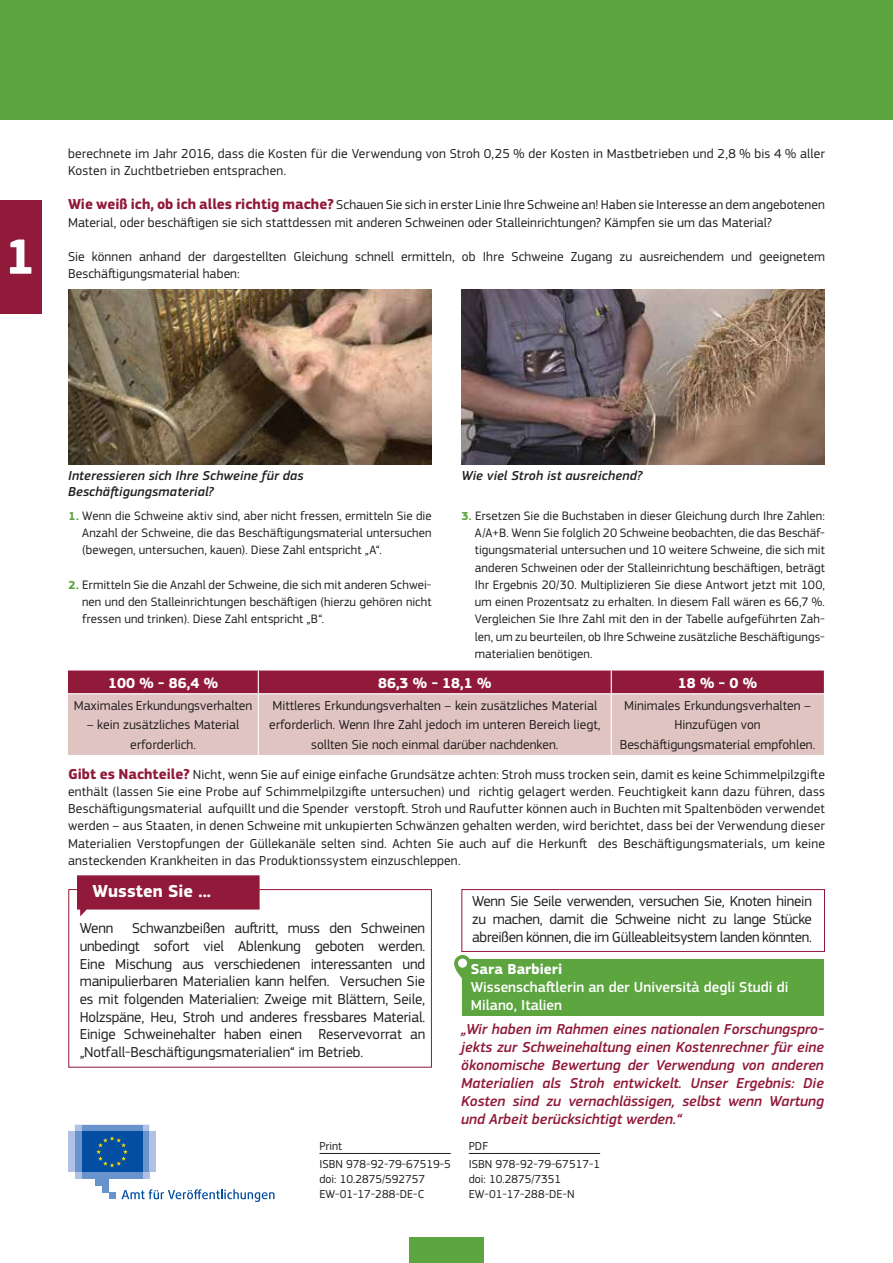
<style>
.page{position:relative;width:893px;height:1263px;background:#fff}
.page>*{position:absolute;margin:0;border:0;box-sizing:border-box;transform-origin:0 0}
.t1{font:700 51.45px "EC Square Sans Pro";color:#fff}
.t2{font:700 18px "EC Square Sans Pro";color:#fff}
.t3{font:15px/17.7px "EC Square Sans Pro";letter-spacing:-.015em;color:#231f20;text-align:justify}
.t4{font:italic 500 15px/18px "EC Square Sans Pro";color:#911939;text-align:justify}
.t5{font:500 15px/18px "EC Square Sans Pro";color:#fff}
.t6{font:700 15px "EC Square Sans Pro";color:#fff}
.t7{font:13.5px/17.2px "EC Square Sans Pro";color:#231f20}
.t8{font:italic 500 13.5px/16.2px "EC Square Sans Pro";letter-spacing:.015em;color:#231f20}
.t9{font:12.75px/17.2px "EC Square Sans Pro";letter-spacing:.005em;color:#231f20;text-align:justify}
.t10{font:12px/18px "EC Square Sans Pro";color:#231f20}
.s1{font-weight:700;font-size:15px;color:#911939}
.s2{font-weight:700;font-size:12px;color:#5ca53f}
</style>
<div class="page">
<div style="left:0;top:0;width:893px;height:119px;background:#5ca53f"></div>
<div style="left:462px;top:959px;width:362px;height:56px;background:#5ca53f"></div>
<svg style="left:454px;top:955px;width:17px;height:24px"></svg>
<div style="left:458px;top:958px;width:9px;height:10px;background:#fff;border-radius:50%"></div>
<div style="left:69px;top:889px;width:363px;height:178px;background:#fff;border:1px solid #911939"></div>
<div style="left:462px;top:889px;width:363px;height:63px;background:#fff;border:1px solid #911939"></div>
<svg style="left:77px;top:875px;width:183px;height:41px;background:#a33e59"></svg>
<div style="left:409px;top:1237px;width:75px;height:26px;background:#5ca53f"></div>
<img style="left:461px;top:289px;width:364px;height:176px">
<img style="left:68px;top:289px;width:364px;height:176px">
<div style="left:68px;top:694px;width:756px;height:61px;background:#e0c4c2"></div>
<div style="left:68px;top:670px;width:756px;height:23px;background:#911939"></div>
<hr style="left:258px;top:694px;width:1px;height:61px;background:#fff">
<hr style="left:611px;top:694px;width:1px;height:61px;background:#fff">
<div style="left:0;top:200px;width:41px;height:114px;background:#911939"></div>
<hr style="left:319px;top:1153px;width:132px;height:1px;background:#231f20">
<hr style="left:469px;top:1153px;width:131px;height:1px;background:#231f20">
<div style="left:75px;top:1172px;width:74px;height:7px;background:#afc1e4"></div>
<div style="left:82px;top:1172px;width:60px;height:7px;background:#6993cd"></div>
<div style="left:142px;top:1131px;width:7px;height:41px;background:#6993cd"></div>
<div style="left:149px;top:1131px;width:7px;height:41px;background:#afc1e4"></div>
<div style="left:75px;top:1131px;width:7px;height:41px;background:#6993cd"></div>
<div style="left:68px;top:1131px;width:7px;height:41px;background:#afc1e4"></div>
<div style="left:95px;top:1172px;width:14px;height:13px;background:#6993cd"></div>
<div style="left:102px;top:1172px;width:7px;height:20px;background:#6993cd"></div>
<div style="left:109px;top:1192px;width:6px;height:7px;background:#6993cd"></div>
<div style="left:82px;top:1131px;width:60px;height:41px;background:#034ea2"></div>
<svg style="left:75px;top:1125px;width:74px;height:42px"></svg>
<svg style="left:121px;top:1189px;width:153px;height:13px"></svg>
<h1 class="t1" style="left:5px;top:226px;width:32px">1</h1>
<p class="t7" style="left:68px;top:145px;width:758px">berechnete im Jahr 2016, dass die Kosten für die Verwendung von Stroh 0,25 % der Kosten in Mastbetrieben und 2,8 % bis 4 % aller<br>Kosten in Zuchtbetrieben entsprachen.</p>
<p class="t7" style="left:68px;top:196px;width:758px"><span class="s1">Wie weiß ich, ob ich alles richtig mache?</span> Schauen Sie sich in erster Linie Ihre Schweine an! Haben sie Interesse an dem angebotenen<br>Material, oder beschäftigen sie sich stattdessen mit anderen Schweinen oder Stalleinrichtungen? Kämpfen sie um das Material?</p>
<p class="t7" style="left:68px;top:248px;width:758px">Sie können anhand der dargestellten Gleichung schnell ermitteln, ob Ihre Schweine Zugang zu ausreichendem und geeignetem<br>Beschäftigungsmaterial haben:</p>
<p class="t8" style="left:68px;top:467px;width:237px">Interessieren sich Ihre Schweine für das<br>Beschäftigungsmaterial?</p>
<p class="t8" style="left:461px;top:467px;width:182px">Wie viel Stroh ist ausreichend?</p>
<p class="t9" style="left:82px;top:507px;width:351px;text-indent:-14px"><span class="s2">1.</span> Wenn die Schweine aktiv sind, aber nicht fressen, ermitteln Sie die Anzahl der Schweine, die das Beschäftigungsmaterial untersuchen (bewegen, untersuchen, kauen). Diese Zahl entspricht „A“.</p>
<p class="t9" style="left:82px;top:576px;width:351px;text-indent:-14px"><span class="s2">2.</span> Ermitteln Sie die Anzahl der Schweine, die sich mit anderen Schwei&shy;nen und den Stalleinrichtungen beschäftigen (hierzu gehören nicht fressen und trinken). Diese Zahl entspricht „B“.</p>
<p class="t9" style="left:475px;top:507px;width:352px;text-indent:-14px"><span class="s2">3.</span> Ersetzen Sie die Buchstaben in dieser Gleichung durch Ihre Zahlen:<br>A/A+B. Wenn Sie folglich 20 Schweine beobachten, die das Beschäf&shy;tigungsmaterial untersuchen und 10 weitere Schweine, die sich mit anderen Schweinen oder der Stalleinrichtung beschäftigen, beträgt Ihr Ergebnis 20/30. Multiplizieren Sie diese Antwort jetzt mit 100, um einen Prozentsatz zu erhalten. In diesem Fall wären es 66,7 %.<br>Vergleichen Sie Ihre Zahl mit den in der Tabelle aufgeführten Zah&shy;len, um zu beurteilen, ob Ihre Schweine zusätzliche Beschäftigungs&shy;materialien benötigen.</p>
<p class="t6" style="left:108px;top:674px;width:111px">100 % - 86,4 %</p>
<p class="t6" style="left:378px;top:674px;width:115px">86,3 % - 18,1 %</p>
<p class="t6" style="left:678px;top:674px;width:81px">18% - 0%</p>
<p class="t7" style="left:74px;top:697px;width:180px">Maximales Erkundungsverhalten</p>
<p class="t7" style="left:87px;top:715px;width:154px;line-height:19.5px;text-align:center">– kein zusätzliches Material erforderlich.</p>
<p class="t7" style="left:269px;top:696px;width:333px;line-height:19.5px;text-align:center">Mittleres Erkundungsverhalten – kein zusätzliches Material erforderlich. Wenn Ihre Zahl jedoch im unteren Bereich liegt, sollten Sie noch einmal darüber nachdenken.</p>
<p class="t7" style="left:620px;top:696px;width:197px;line-height:19.5px;text-align:center">Minimales Erkundungsverhalten –<br>Hinzufügen von<br>Beschäftigungsmaterial empfohlen.</p>
<p class="t7" style="left:68px;top:766px;width:758px;text-align:justify"><span class="s1">Gibt es Nachteile?</span> Nicht, wenn Sie auf einige einfache Grundsätze achten: Stroh muss trocken sein, damit es keine Schimmelpilzgifte enthält (lassen Sie eine Probe auf Schimmelpilzgifte untersuchen) und richtig gelagert werden. Feuchtigkeit kann dazu führen, dass Beschäftigungsmaterial aufquillt und die Spender verstopft. Stroh und Raufutter können auch in Buchten mit Spaltenböden verwendet werden – aus Staaten, in denen Schweine mit unkupierten Schwänzen gehalten werden, wird berichtet, dass bei der Verwendung dieser Materialien Verstopfungen der Güllekanäle selten sind. Achten Sie auch auf die Herkunft des Beschäftigungsmaterials, um keine ansteckenden Krankheiten in das Produktionssystem einzuschleppen.</p>
<h2 class="t2" style="left:93px;top:881px;width:120px">Wussten Sie ...</h2>
<p class="t3" style="left:80px;top:919px;width:347px">Wenn Schwanzbeißen auftritt, muss den Schweinen unbedingt sofort viel Ablenkung geboten werden.<br>Eine Mischung aus verschiedenen interessanten und manipulierbaren Materialien kann helfen. Versuchen Sie es mit folgenden Materialien: Zweige mit Blättern, Seile, Holzspäne, Heu, Stroh und anderes fressbares Material.<br>Einige Schweinehalter haben einen Reservevorrat an „Notfall-Beschäftigungsmaterialien“ im Betrieb.</p>
<p class="t10" style="left:319px;top:1137px;width:133px">Print<br>ISBN 978-92-79-67519-5</p>
<p class="t10" style="left:319px;top:1172px;width:107px;line-height:15px">doi: 10.2875/592757<br>EW-01-17-288-DE-C</p>
<p class="t3" style="left:472px;top:892px;width:341px">Wenn Sie Seile verwenden, versuchen Sie, Knoten hinein zu machen, damit die Schweine nicht zu lange Stücke abreißen können, die im Gülleableitsystem landen könnten.</p>
<p class="t6" style="left:471px;top:960px;width:93px">Sara Barbieri</p>
<p class="t5" style="left:471px;top:978px;width:319px">Wissenschaftlerin an der Università degli Studi di<br>Milano, Italien</p>
<p class="t4" style="left:461px;top:1020px;width:364px">„Wir haben im Rahmen eines nationalen Forschungspro&shy;jekts zur Schweinehaltung einen Kostenrechner für eine ökonomische Bewertung der Verwendung von anderen Materialien als Stroh entwickelt. Unser Ergebnis: Die Kosten sind zu vernachlässigen, selbst wenn Wartung und Arbeit berücksichtigt werden.“</p>
<p class="t10" style="left:469px;top:1137px;width:133px">PDF<br>ISBN 978-92-79-67517-1</p>
<p class="t10" style="left:469px;top:1172px;width:107px;line-height:15px">doi: 10.2875/7351<br>EW-01-17-288-DE-N</p>
</div>
